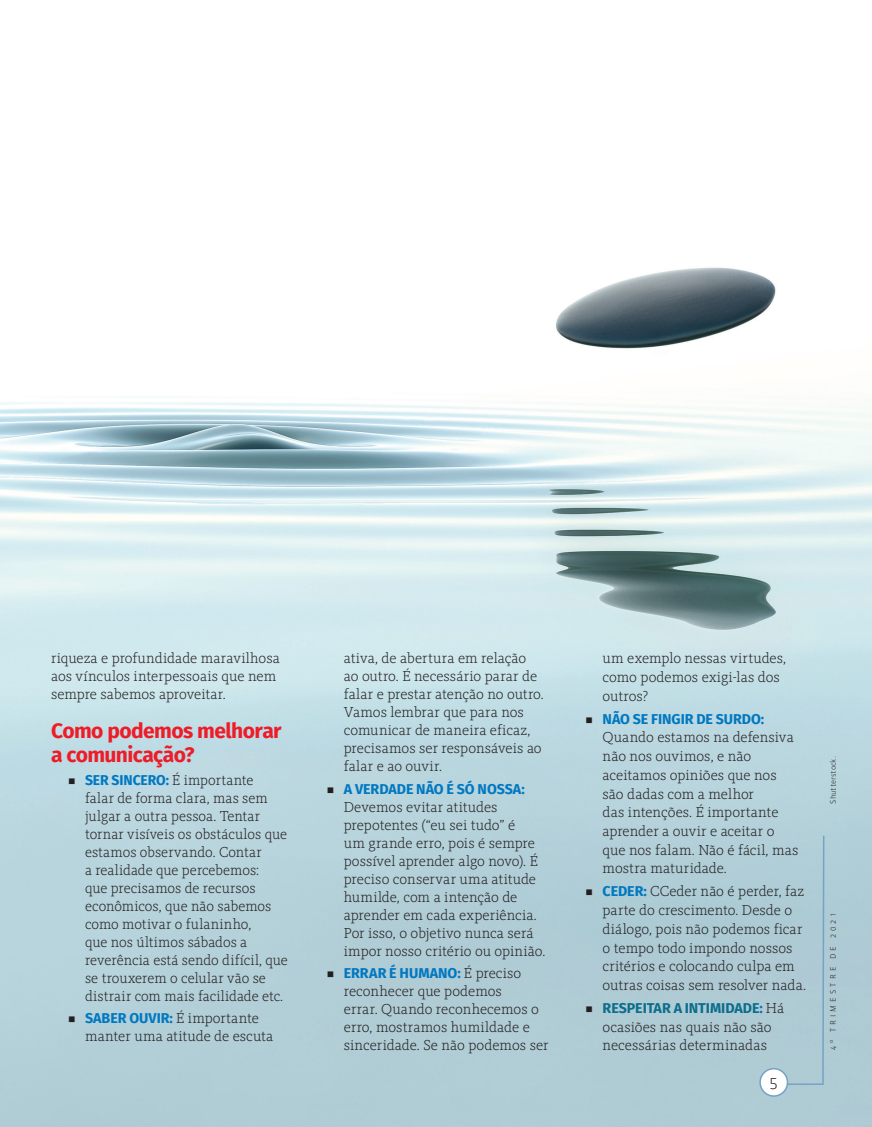
<style>
.page{position:relative;width:872px;height:1127px;background:#fff}
.page>*{position:absolute;margin:0;border:0;box-sizing:border-box;transform-origin:0 0}
.Subtítulos{font:700 21px/24px "Fira Sans";letter-spacing:-.03em;color:#ee1c28}
.Listado{font:300 15px/18px "FF Kievit Slab";color:#231f20}
.t1{font:300 15px "FF Sanuk";color:#231f20}
.Listado-2{font:700 14.25px "Fira Sans";letter-spacing:-.005em;color:#0078c0}
.Listado-3{font:700 14.25px "Fira Sans";letter-spacing:-.005em;color:#0c6e8c}
.Créditos{font:300 7.5px "FF Sanuk";letter-spacing:.43em;color:#231f20}
.Créditos-2{font:300 7.5px "FF Sanuk";letter-spacing:-.005em;color:#231f20}
.s1{font-family:"FF Kievit Slab";font-weight:300;font-size:15px;color:#231f20}
.s2{font-family:"Fira Sans";font-weight:700;font-size:14.25px;color:#0078c0}
.s3{color:#0078c0}
</style>
<div class="page">
<img style="left:0;top:267px;width:872px;height:860px">
<div style="left:772px;top:834px;width:53px;height:251px;background:#afcbd4"></div>
<div style="left:760px;top:1068px;width:27px;height:28px;background:#fff;border-radius:50%"></div>
<div style="left:759px;top:1068px;width:29px;height:29px;border:2px solid #73a3c6;border-radius:50%"></div>
<svg style="left:586px;top:717px;width:6px;height:6px"></svg>
<svg style="left:586px;top:890px;width:6px;height:5px"></svg>
<svg style="left:586px;top:1006px;width:6px;height:6px"></svg>
<svg style="left:328px;top:787px;width:5px;height:6px"></svg>
<svg style="left:328px;top:971px;width:5px;height:6px"></svg>
<svg style="left:69px;top:778px;width:6px;height:5px"></svg>
<svg style="left:69px;top:1016px;width:6px;height:6px"></svg>
<p class="Listado" style="left:51px;top:649px;width:230px">riqueza e profundidade maravilhosa aos vínculos interpessoais que nem sempre sabemos aproveitar.</p>
<p class="Subtítulos" style="left:51px;top:717px;width:232px">Como podemos melhorar a comunicação?</p>
<p class="Listado-2" style="left:85px;top:767px;width:170px">SER SINCERO: <span class="s1">É importante</span></p>
<p class="Listado" style="left:85px;top:788px;width:204px">falar de forma clara, mas sem julgar a outra pessoa. Tentar tornar visíveis os obstáculos que estamos observando. Contar<br>a realidade que percebemos:<br>que precisamos de recursos econômicos, que não sabemos como motivar o fulaninho,<br>que nos últimos sábados a reverência está sendo difícil, que se trouxerem o celular vão se distrair com mais facilidade etc.</p>
<p class="Listado-2" style="left:85px;top:1006px;width:175px">SABER OUVIR: <span class="s1">É importante</span></p>
<p class="Listado" style="left:85px;top:1027px;width:190px">manter uma atitude de escuta</p>
<p class="Listado" style="left:344px;top:649px;width:202px">ativa, de abertura em relação ao outro. É necessário parar de falar e prestar atenção no outro.<br>Vamos lembrar que para nos comunicar de maneira eficaz, precisamos ser responsáveis ao falar e ao ouvir.</p>
<p class="Listado-2" style="left:344px;top:777px;width:183px">A VERDADE NÃO É SÓ NOSSA:</p>
<p class="Listado" style="left:344px;top:797px;width:203px">Devemos evitar atitudes prepotentes (“eu sei tudo” é<br>um grande erro, pois é sempre possível aprender algo novo). É preciso conservar uma atitude humilde, com a intenção de aprender em cada experiência.<br>Por isso, o objetivo nunca será impor nosso critério ou opinião.</p>
<p class="Listado-2" style="left:344px;top:961px;width:179px">ERRAR É HUMANO: <span class="s1">É preciso</span></p>
<p class="Listado" style="left:344px;top:982px;width:206px">reconhecer que podemos<br>errar. Quando reconhecemos o erro, mostramos humildade e sinceridade. Se não podemos ser</p>
<p class="Listado" style="left:602px;top:649px;width:185px;line-height:18.8px">um exemplo nessas virtudes, como podemos exigi-las dos outros?</p>
<p class="Listado-2" style="left:602px;top:707px;width:163px">NÃO SE FINGIR DE SURDO:</p>
<p class="Listado" style="left:602px;top:728px;width:197px;line-height:18.8px">Quando estamos na defensiva não nos ouvimos, e não aceitamos opiniões que nos são dadas com a melhor<br>das intenções. É importante aprender a ouvir e aceitar o que nos falam. Não é fácil, mas mostra maturidade.</p>
<p class="Listado" style="left:602px;top:882px;width:205px;line-height:18.8px"><span class="s2">CEDER:</span> CCeder não é perder, faz parte do crescimento. Desde o diálogo, pois não podemos ficar o tempo todo impondo nossos critérios e colocando culpa em outras coisas sem resolver nada.</p>
<p class="Listado-3" style="left:602px;top:996px;width:183px">RESPEITAR A INTIMIDADE<span class="s3">:</span> <span class="s1">Há</span></p>
<p class="Listado" style="left:602px;top:1017px;width:170px;line-height:18.8px">ocasiões nas quais não são necessárias determinadas</p>
<p class="t1" style="left:769px;top:1073px;width:10px">5</p>
<p class="Créditos-2" style="left:828px;top:803px;width:49px;rotate:-90deg">Shutterstock.</p>
<p class="Créditos" style="left:828px;top:1050px;width:139px;rotate:-90deg">4º TRIMESTRE DE 2021</p>
</div>
